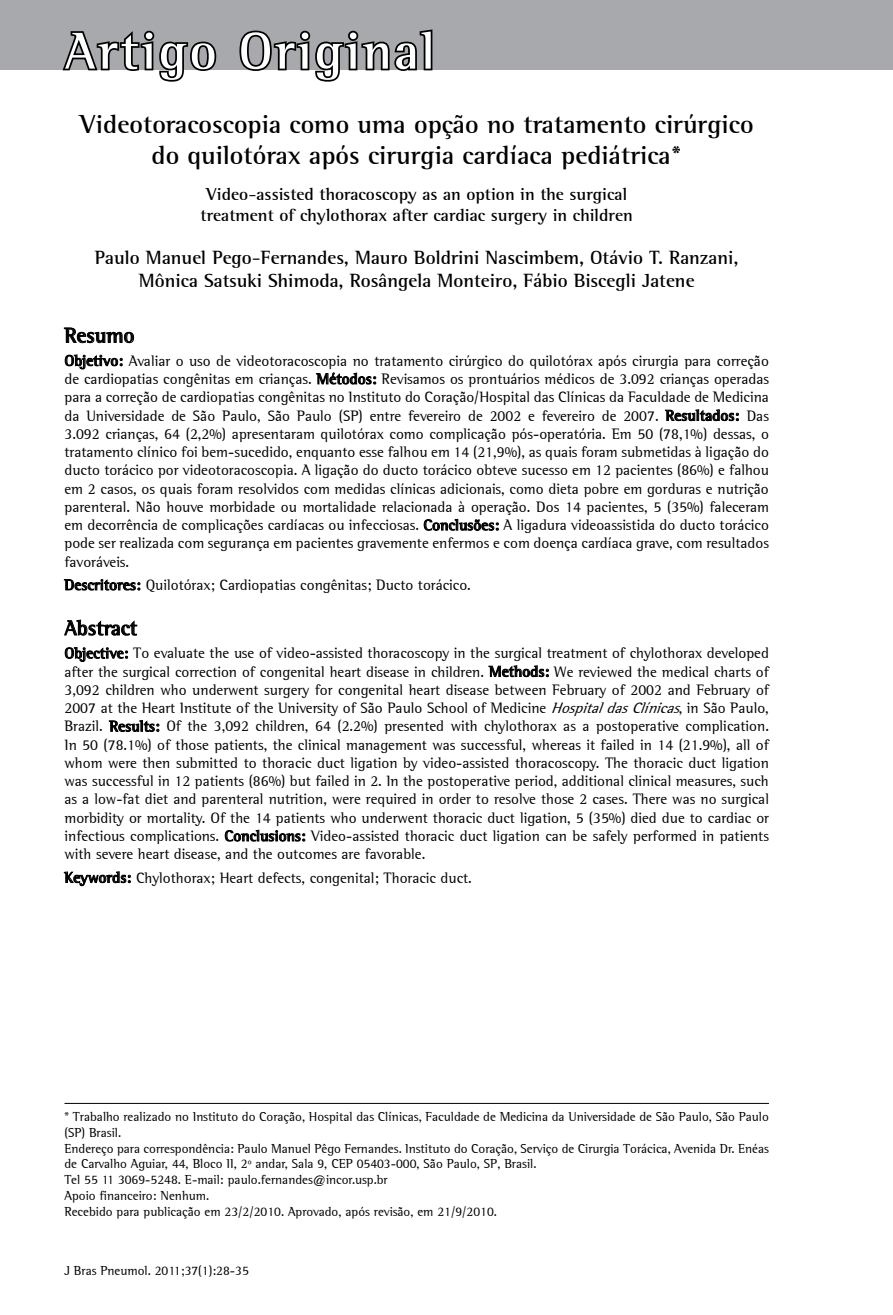
<style>
.page{position:relative;width:893px;height:1315px;background:#fff}
.page>*{position:absolute;margin:0;border:0;box-sizing:border-box;transform-origin:0 0}
.t1{font:700 52.5px "Libre Semi Serif S Si";letter-spacing:.05em;color:#fff}
.t2{font:700 26.25px/31.5px "Libre Semi Serif S Si";color:#000;text-align:center}
.t3{font:700 21px "Libre Semi Serif S Si";color:#000}
.t4{font:700 19.25px/23.1px "Libre Semi Serif S Si";color:#000;text-align:center}
.t5{font:700 17.5px/21px "Libre Semi Serif S Si";color:#000;text-align:center}
.t6{font:15.22px/18.2px "Libre Semi Serif S Si";color:#000;text-align:justify}
.t7{font:13.12px/15.8px "Libre Semi Serif S Si";color:#000}
.s1{font-weight:700}
.s2{font-style:italic}
</style>
<div class="page">
<div style="left:0;top:0;width:893px;height:70px;background:#a7a9ac"></div>
<svg style="left:64px;top:328px;width:70px;height:15px"></svg>
<svg style="left:65px;top:355px;width:57px;height:14px"></svg>
<svg style="left:316px;top:372px;width:60px;height:12px"></svg>
<svg style="left:665px;top:409px;width:74px;height:12px"></svg>
<svg style="left:424px;top:519px;width:75px;height:11px"></svg>
<svg style="left:64px;top:579px;width:76px;height:11px"></svg>
<svg style="left:65px;top:620px;width:72px;height:15px"></svg>
<svg style="left:65px;top:647px;width:63px;height:14px"></svg>
<svg style="left:489px;top:665px;width:60px;height:12px"></svg>
<svg style="left:109px;top:720px;width:50px;height:11px"></svg>
<svg style="left:225px;top:830px;width:80px;height:11px"></svg>
<svg style="left:64px;top:871px;width:67px;height:15px"></svg>
<hr style="left:64px;top:1103px;width:705px;height:1px;background:#000">
<svg style="left:62px;top:30px;width:155px;height:52px"></svg>
<svg style="left:239px;top:29px;width:194px;height:53px"></svg>
<h1 class="t1" style="left:64px;top:19px;width:372px">Artigo Original</h1>
<h2 class="t2" style="left:80px;top:108px;width:675px">Videotoracoscopia como uma opção no tratamento cirúrgico do quilotórax após cirurgia cardíaca pediátrica*</h2>
<p class="t5" style="left:201px;top:184px;width:434px">Video-assisted thoracoscopy as an option in the surgical treatment of chylothorax after cardiac surgery in children</p>
<p class="t4" style="left:95px;top:246px;width:645px">Paulo Manuel Pego-Fernandes, Mauro Boldrini Nascimbem, Otávio T. Ranzani,<br>Mônica Satsuki Shimoda, Rosângela Monteiro, Fábio Biscegli Jatene</p>
<h3 class="t3" style="left:64px;top:322px;width:72px">Resumo</h3>
<p class="t6" style="left:64px;top:351px;width:706px"><span class="s1">Objetivo:</span> Avaliar o uso de videotoracoscopia no tratamento cirúrgico do quilotórax após cirurgia para correção de cardiopatias congênitas em crianças. <span class="s1">Métodos:</span> Revisamos os prontuários médicos de 3.092 crianças operadas para a correção de cardiopatias congênitas no Instituto do Coração/Hospital das Clínicas da Faculdade de Medicina da Universidade de São Paulo, São Paulo (SP) entre fevereiro de 2002 e fevereiro de 2007. <span class="s1">Resultados:</span> Das 3.092 crianças, 64 (2,2%) apresentaram quilotórax como complicação pós-operatória. Em 50 (78,1%) dessas, o tratamento clínico foi bem-sucedido, enquanto esse falhou em 14 (21,9%), as quais foram submetidas à ligação do ducto torácico por videotoracoscopia. A ligação do ducto torácico obteve sucesso em 12 pacientes (86%) e falhou em 2 casos, os quais foram resolvidos com medidas clínicas adicionais, como dieta pobre em gorduras e nutrição parenteral. Não houve morbidade ou mortalidade relacionada à operação. Dos 14 pacientes, 5 (35%) faleceram em decorrência de complicações cardíacas ou infecciosas. <span class="s1">Conclusões:</span> A ligadura videoassistida do ducto torácico pode ser realizada com segurança em pacientes gravemente enfermos e com doença cardíaca grave, com resultados favoráveis.</p>
<p class="t6" style="left:64px;top:575px;width:408px"><span class="s1">Descritores:</span> Quilotórax; Cardiopatias congênitas; Ducto torácico.</p>
<h3 class="t3" style="left:64px;top:615px;width:74px">Abstract</h3>
<p class="t6" style="left:64px;top:644px;width:706px"><span class="s1">Objective:</span> To evaluate the use of video-assisted thoracoscopy in the surgical treatment of chylothorax developed after the surgical correction of congenital heart disease in children. <span class="s1">Methods:</span> We reviewed the medical charts of 3,092 children who underwent surgery for congenital heart disease between February of 2002 and February of 2007 at the Heart Institute of the University of São Paulo School of Medicine <span class="s2">HospitaldasClínicas</span>, in São Paulo, Brazil. <span class="s1">Results:</span> Of the 3,092 children, 64 (2.2%) presented with chylothorax as a postoperative complication.<br>In 50 (78.1%) of those patients, the clinical management was successful, whereas it failed in 14 (21.9%), all of whom were then submitted to thoracic duct ligation by video-assisted thoracoscopy. The thoracic duct ligation was successful in 12 patients (86%) but failed in 2. In the postoperative period, additional clinical measures, such as a low-fat diet and parenteral nutrition, were required in order to resolve those 2 cases. There was no surgical morbidity or mortality. Of the 14 patients who underwent thoracic duct ligation, 5 (35%) died due to cardiac or infectious complications. <span class="s1">Conclusions:</span> Video-assisted thoracic duct ligation can be safely performed in patients with severe heart disease, and the outcomes are favorable.</p>
<p class="t6" style="left:64px;top:868px;width:409px"><span class="s1">Keywords:</span> Chylothorax; Heart defects, congenital; Thoracic duct.</p>
<p class="t7" style="left:64px;top:1108px;width:706px">* Trabalho realizado no Instituto do Coração, Hospital das Clínicas, Faculdade de Medicina da Universidade de São Paulo, São Paulo (SP) Brasil.<br>Endereço para correspondência: Paulo Manuel Pêgo Fernandes. Instituto do Coração, Serviço de Cirurgia Torácica, Avenida Dr. Enéas de Carvalho Aguiar, 44, Bloco II, 2º andar, Sala 9, CEP 05403-000, São Paulo, SP, Brasil.<br>Tel 55 11 3069-5248. E-mail: paulo.fernandes@incor.usp.br<br>Apoio financeiro: Nenhum.<br>Recebido para publicação em 23/2/2010. Aprovado, após revisão, em 21/9/2010.</p>
<p class="t7" style="left:64px;top:1263px;width:186px">J Bras Pneumol. 2011;37(1):28-35</p>
</div>
